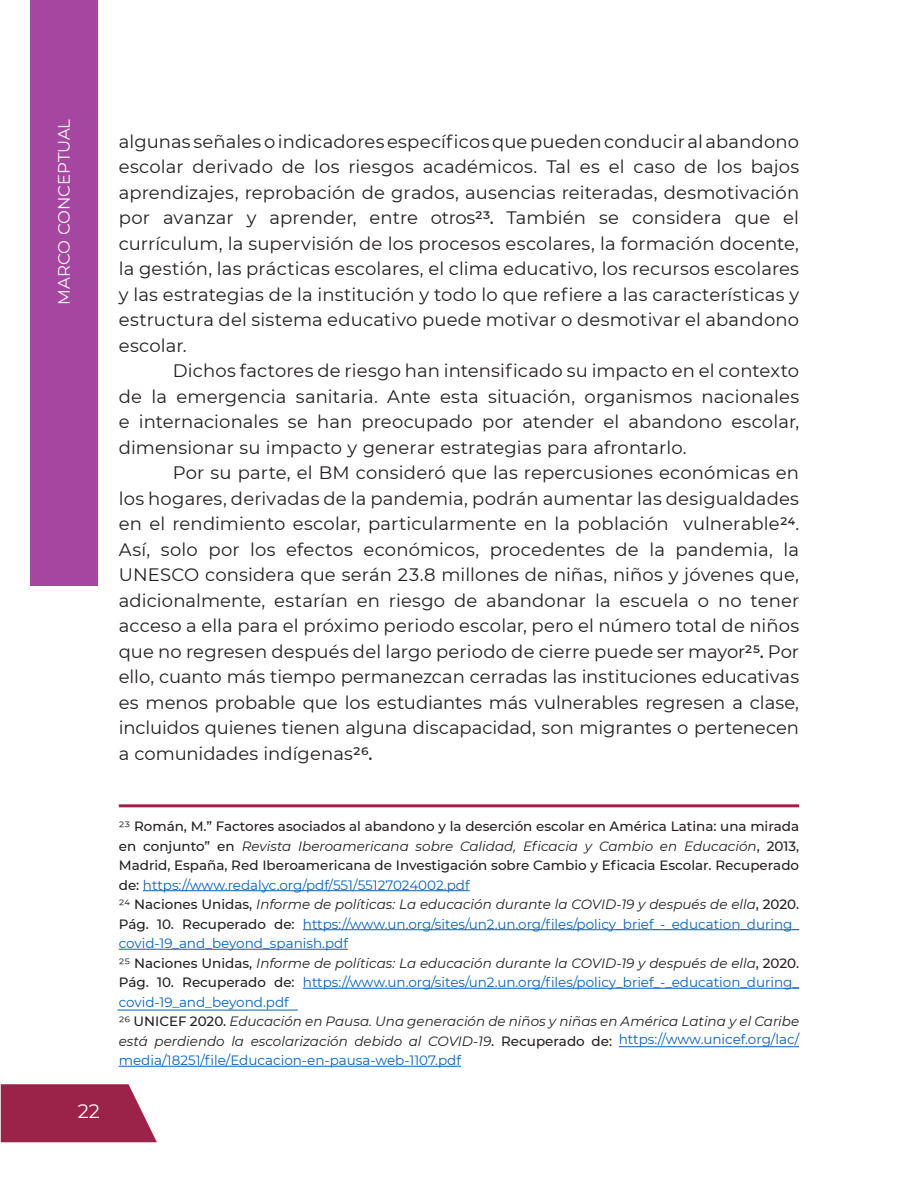
<style>
.page{position:relative;width:918px;height:1188px;background:#fff}
.page>*{position:absolute;margin:0;border:0;box-sizing:border-box;transform-origin:0 0}
.t1{font:19.5px "Montserrat";color:#fff}
.t2{font:18px/25.5px "Montserrat";letter-spacing:.005em;color:#231f20;text-align:justify}
.t3{font:16.5px "Montserrat";color:#fff}
.t4{font:13.5px/19.5px "Montserrat";color:#0563c1;text-align:justify}
.t5{font:500 13.5px/19.5px "Montserrat";color:#231f20;text-align:justify}
.t6{font:italic 13.5px/19.5px "Montserrat";color:#231f20;text-align:justify}
.s1{font-weight:500}
.s2{font-weight:400}
.s3{font-weight:400;font-style:italic}
.s4{font-weight:400;color:#0563c1}
.s5{color:#231f20}
.s6{font-weight:500;color:#231f20}
.s7{font-style:italic;color:#231f20}
.s8{font-style:normal}
.s9{font-weight:500;font-style:normal}
.s10{font-style:normal;color:#0563c1}
</style>
<div class="page">
<svg style="left:1px;top:1084px;width:156px;height:58px;background:#a43658"></svg>
<hr style="left:143px;top:890px;width:327px;height:1px;background:#0563c1">
<hr style="left:303px;top:929px;width:496px;height:1px;background:#0563c1">
<hr style="left:119px;top:949px;width:229px;height:1px;background:#0563c1">
<hr style="left:303px;top:988px;width:496px;height:1px;background:#0563c1">
<hr style="left:119px;top:1066px;width:342px;height:1px;background:#0563c1">
<hr style="left:119px;top:804px;width:680px;height:3px;background:#9b2248">
<div style="left:30px;top:0;width:67px;height:585px;background:#a546a0"></div>
<hr style="left:619px;top:1046px;width:180px;height:1px;background:#0563c1">
<hr style="left:117px;top:1010px;width:181px;height:1px;background:#0563c1">
<p class="t3" style="left:53px;top:305px;width:187px;rotate:-90deg">MARCO CONCEPTUAL</p>
<p class="t2" style="left:119px;top:128px;width:682px">algunas señales o indicadores específicos que pueden conducir al abandono escolar derivado de los riesgos académicos. Tal es el caso de los bajos aprendizajes, reprobación de grados, ausencias reiteradas, desmotivación por avanzar y aprender, entre otros<span class="s1">23.</span> También se considera que el currículum, la supervisión de los procesos escolares, la formación docente, la gestión, las prácticas escolares, el clima educativo, los recursos escolares y las estrategias de la institución y todo lo que refiere a las características y estructura del sistema educativo puede motivar o desmotivar el abandono escolar.</p>
<p class="t2" style="left:119px;top:358px;width:682px;text-indent:54px">Dichos factores de riesgo han intensificado su impacto en el contexto de la emergencia sanitaria. Ante esta situación, organismos nacionales e internacionales se han preocupado por atender el abandono escolar, dimensionar su impacto y generar estrategias para afrontarlo.</p>
<p class="t2" style="left:119px;top:460px;width:682px;text-indent:54px">Por su parte, el BM consideró que las repercusiones económicas en los hogares, derivadas de la pandemia, podrán aumentar las desigualdades en el rendimiento escolar, particularmente en la población vulnerable<span class="s1">24</span>.<br>Así, solo por los efectos económicos, procedentes de la pandemia, la UNESCO considera que serán 23.8 millones de niñas, niños y jóvenes que, adicionalmente, estarían en riesgo de abandonar la escuela o no tener acceso a ella para el próximo periodo escolar, pero el número total de niños que no regresen después del largo periodo de cierre puede ser mayor<span class="s1">25.</span> Por ello, cuanto más tiempo permanezcan cerradas las instituciones educativas es menos probable que los estudiantes más vulnerables regresen a clase, incluidos quienes tienen alguna discapacidad, son migrantes o pertenecen a comunidades indígenas<span class="s1">26.</span></p>
<p class="t1" style="left:78px;top:1098px;width:24px">22</p>
<p class="t5" style="left:119px;top:816px;width:682px"><span class="s2">23</span> Román, M.” Factores asociados al abandono y la deserción escolar en América Latina: una mirada en conjunto” en <span class="s3">Revista Iberoamericana sobre Calidad, Eficacia y Cambio en Educación</span>, 2013, Madrid, España, Red Iberoamericana de Investigación sobre Cambio y Eficacia Escolar. Recuperado de: <span class="s4">https://www.redalyc.org/pdf/551/55127024002.pdf</span></p>
<p class="t4" style="left:119px;top:894px;width:682px"><span class="s5">24</span> <span class="s6">Naciones Unidas,</span> <span class="s7">Informe de políticas: La educación durante la COVID-19 y después de ella</span><span class="s6">, 2020.<br>Pág. 10. Recuperado de:</span> https://www.un.org/sites/un2.un.org/files/policy_brief_-_education_during_ covid-19_and_beyond_spanish.pdf</p>
<p class="t4" style="left:119px;top:953px;width:682px"><span class="s5">25</span> <span class="s6">Naciones Unidas,</span> <span class="s7">Informe de políticas: La educación durante la COVID-19 y después de ella</span><span class="s6">, 2020.<br>Pág. 10. Recuperado de:</span> https://www.un.org/sites/un2.un.org/files/policy_brief_-_education_during_ covid-19_and_beyond.pdf</p>
<p class="t6" style="left:119px;top:1011px;width:682px"><span class="s8">26</span> <span class="s9">UNICEF 2020.</span> Educación en Pausa. Una generación de niños y niñas en América Latina y el Caribe está perdiendo la escolarización debido al COVID-19<span class="s9">. Recuperado de:</span> <span class="s10">https://www.unicef.org/lac/ media/18251/file/Educacion-en-pausa-web-1107.pdf</span></p>
</div>
